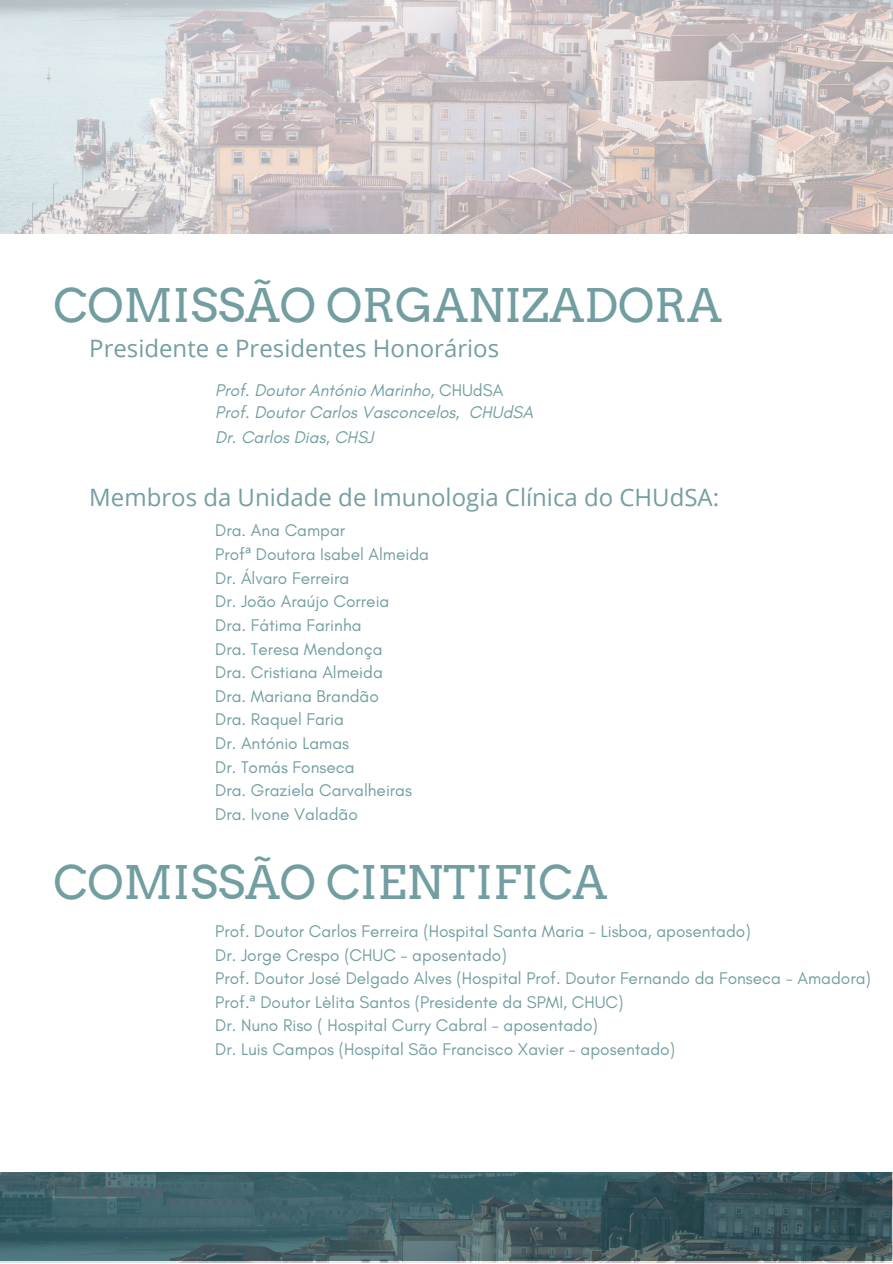
<style>
.page{position:relative;width:893px;height:1264px;background:#fff}
.page>*{position:absolute;margin:0;border:0;box-sizing:border-box;transform-origin:0 0}
.t1{font:46.2px "Arvo";color:#729ea1}
.t2{font:24px "Open Sans";color:#749ea1}
.t3{font:17.25px "Glacial Indifference";color:#729ea1}
.t4{font:italic 17.25px "Glacial Indifference";color:#729ea1}
.s1{font-style:normal}
.s2{font-family:"Noto Sans"}
</style>
<div class="page">
<img style="left:0;top:0;width:892px;height:233px">
<img style="left:0;top:1172px;width:892px;height:90px">
<p class="t1" style="left:53px;top:278px;width:670px">COMISSÃO ORGANIZADORA</p>
<p class="t2" style="left:89px;top:331px;width:411px">Presidente e Presidentes Honorários</p>
<p class="t4" style="left:215px;top:379px;width:289px">Prof. Doutor António Marinho, <span class="s1">CHUdSA</span></p>
<p class="t4" style="left:215px;top:402px;width:319px">Prof. Doutor Carlos Vasconcelos, CHUdSA</p>
<p class="t4" style="left:215px;top:426px;width:160px">Dr. Carlos Dias, CHSJ</p>
<p class="t2" style="left:89px;top:480px;width:631px">Membros da Unidade de Imunologia Clínica do CHUdSA:</p>
<p class="t3" style="left:215px;top:520px;width:131px">Dra. Ana Campar</p>
<p class="t3" style="left:215px;top:543px;width:215px">Prof<span class="s2">ª</span> Doutora Isabel Almeida</p>
<p class="t3" style="left:215px;top:567px;width:136px">Dr. Álvaro Ferreira</p>
<p class="t3" style="left:215px;top:591px;width:176px">Dr. João Araújo Correia</p>
<p class="t3" style="left:215px;top:614px;width:148px">Dra. Fátima Farinha</p>
<p class="t3" style="left:215px;top:638px;width:169px">Dra. Teresa Mendonça</p>
<p class="t3" style="left:215px;top:661px;width:169px">Dra. Cristiana Almeida</p>
<p class="t3" style="left:215px;top:685px;width:165px">Dra. Mariana Brandão</p>
<p class="t3" style="left:215px;top:709px;width:130px">Dra. Raquel Faria</p>
<p class="t3" style="left:215px;top:732px;width:135px">Dr. António Lamas</p>
<p class="t3" style="left:215px;top:756px;width:141px">Dr. Tomás Fonseca</p>
<p class="t3" style="left:215px;top:779px;width:198px">Dra. Graziela Carvalheiras</p>
<p class="t3" style="left:215px;top:803px;width:144px">Dra. Ivone Valadão</p>
<p class="t1" style="left:53px;top:854px;width:555px">COMISSÃO CIENTIFICA</p>
<p class="t3" style="left:215px;top:920px;width:537px">Prof. Doutor Carlos Ferreira (Hospital Santa Maria - Lisboa, aposentado)</p>
<p class="t3" style="left:215px;top:944px;width:293px">Dr. Jorge Crespo (CHUC - aposentado)</p>
<p class="t3" style="left:215px;top:967px;width:657px">Prof. Doutor José Delgado Alves (Hospital Prof. Doutor Fernando da Fonseca - Amadora)</p>
<p class="t3" style="left:215px;top:991px;width:409px">Prof.<span class="s2">ª</span> Doutor Lèlita Santos (Presidente da SPMI, CHUC)</p>
<p class="t3" style="left:215px;top:1015px;width:384px">Dr. Nuno Riso ( Hospital Curry Cabral - aposentado)</p>
<p class="t3" style="left:215px;top:1038px;width:461px">Dr. Luis Campos (Hospital São Francisco Xavier - aposentado)</p>
</div>
